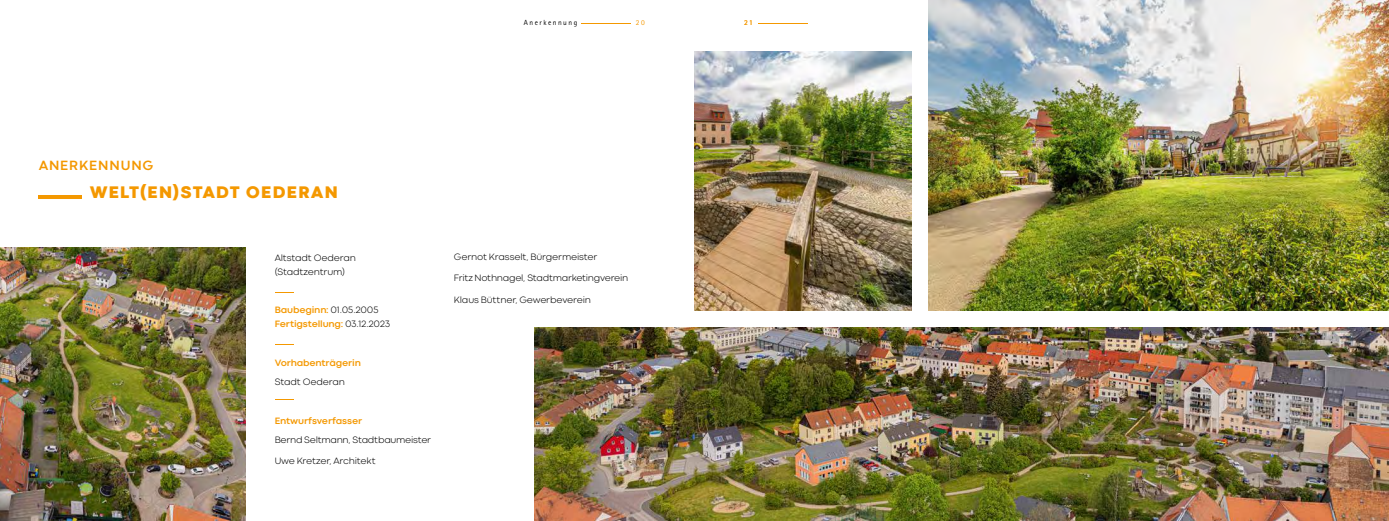
<style>
.page{position:relative;width:1389px;height:521px;background:#fff}
.page>*{position:absolute;margin:0;border:0;box-sizing:border-box;transform-origin:0 0}
.t1{font:800 17.5px "Codec Cold";letter-spacing:.06em;color:#f49800}
.t2{font:700 14px "Codec Cold";letter-spacing:.065em;color:#f49800}
.t3{font:300 9.62px/14px "Codec Cold";letter-spacing:-.025em;color:#000}
.t4{font:700 9.62px/14px "Codec Cold";letter-spacing:-.02em;color:#f49800}
.t5{font:7.44px "Rotis Sans Serif Pro";letter-spacing:.2em;color:#000}
.t6{font:7.44px "Rotis Sans Serif Pro";color:#f49800}
.s1{font-weight:300;color:#000}
</style>
<div class="page">
<hr style="left:758px;top:23px;width:49px;height:1px;background:#f49800">
<img style="left:0;top:248px;width:246px;height:273px">
<hr style="left:39px;top:195px;width:43px;height:3px;background:#f49800">
<hr style="left:581px;top:23px;width:50px;height:1px;background:#f49800">
<img style="left:694px;top:51px;width:218px;height:260px">
<img style="left:535px;top:327px;width:854px;height:194px">
<svg style="left:275px;top:292px;width:18px;height:1px"></svg>
<svg style="left:275px;top:344px;width:18px;height:1px"></svg>
<svg style="left:275px;top:399px;width:18px;height:1px"></svg>
<img style="left:929px;top:0;width:460px;height:310px">
<p class="t5" style="left:524px;top:18px;width:55px">Anerkennung</p>
<p class="t6" style="left:636px;top:18px;width:10px">20</p>
<h2 class="t2" style="left:39px;top:157px;width:117px">ANERKENNUNG</h2>
<h1 class="t1" style="left:90px;top:181px;width:249px">WELT(EN)STADT OEDERAN</h1>
<p class="t3" style="left:275px;top:250px;width:83px">Altstadt Oederan (Stadtzentrum)</p>
<p class="t4" style="left:275px;top:303px;width:117px">Baubeginn: <span class="s1">01.05.2005<br></span>Fertigstellung: <span class="s1">03.12.2023</span></p>
<p class="t4" style="left:275px;top:356px;width:88px">Vorhabenträgerin</p>
<p class="t3" style="left:275px;top:375px;width:72px">Stadt Oederan</p>
<p class="t4" style="left:275px;top:414px;width:89px">Entwurfsverfasser</p>
<p class="t3" style="left:275px;top:433px;width:158px">Bernd Seltmann, Stadtbaumeister</p>
<p class="t3" style="left:275px;top:454px;width:103px">Uwe Kretzer, Architekt</p>
<p class="t3" style="left:454px;top:250px;width:145px">Gernot Krasselt, Bürgermeister</p>
<p class="t3" style="left:454px;top:271px;width:176px">Fritz Nothnagel, Stadtmarketingverein</p>
<p class="t3" style="left:454px;top:293px;width:139px">Klaus Büttner, Gewerbeverein</p>
<p class="t6" style="left:744px;top:18px;width:10px">21</p>
</div>
